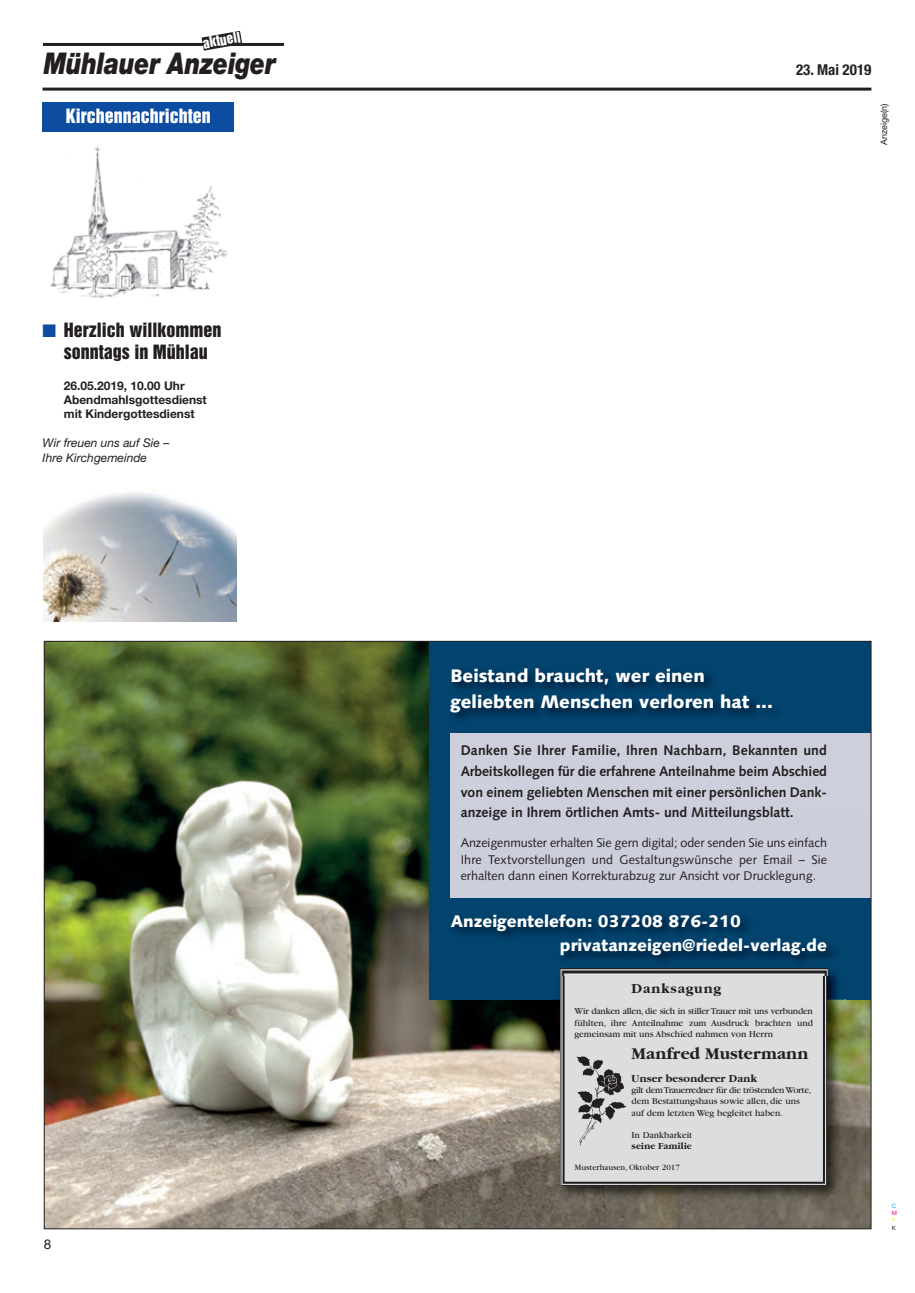
<style>
.page{position:relative;width:915px;height:1293px;background:#fff}
.page>*{position:absolute;margin:0;border:0;box-sizing:border-box;transform-origin:0 0}
.t1{font:italic 900 30px "Helvetica Neue";letter-spacing:-.01em;color:#231f20;scale:.8 1}
.t2{font:900 18.15px/26px "Syntax";color:#fff}
.t3{font:18px/22.4px "Helvetica Inserat";color:#231f20;text-align:center}
.t4{font:18px "Helvetica Inserat";color:#fff}
.t5{font:700 17.1px "Garamond";color:#231f20}
.t6{font:900 16.8px/24.3px "Syntax";color:#fff}
.t7{font:700 condensed 15px "Helvetica Neue";color:#231f20}
.t8{font:700 14.1px "Garamond";letter-spacing:.055em;color:#231f20}
.t9{font:700 13.95px/21px "Syntax";color:#231f20;text-align:justify}
.t10{font:13.5px "Helvetica Inserat";color:#fff}
.t11{font:13.5px "Helvetica Neue";color:#231f20}
.t12{font:12.6px/16.8px "Syntax";color:#231f20;text-align:justify}
.t13{font:700 12px/14.4px "Helvetica Neue";color:#231f20}
.t14{font:italic 12px/14.4px "Helvetica Neue";color:#231f20}
.t15{font:700 11.1px "Garamond";color:#231f20}
.t16{font:9.6px/11.2px "Garamond";color:#231f20;text-align:justify}
.t17{font:700 9.6px "Garamond";color:#231f20}
.t18{font:9px "Helvetica Neue";color:#231f20}
.t19{font:8.55px "Garamond";color:#231f20}
.t20{font:6px "Helvetica Neue";color:#00aeef}
.t21{font:6px "Helvetica Neue";color:#ed028c}
.t22{font:6px "Helvetica Neue";color:#fff101}
.t23{font:6px "Helvetica Neue";color:#231f20}
.s1{color:#0d4da1}
</style>
<div class="page">
<hr style="left:43px;top:88px;width:828px;height:3px;background:#231f20">
<hr style="left:43px;top:43px;width:241px;height:3px;background:#231f20">
<svg style="left:201px;top:31px;width:41px;height:20px"></svg>
<img style="left:50px;top:145px;width:177px;height:153px">
<div style="left:43px;top:102px;width:191px;height:30px;background:#0d4da1"></div>
<img style="left:46px;top:643px;width:823px;height:584px">
<div style="left:429px;top:642px;width:441px;height:357px;background:#02446f"></div>
<img style="left:554px;top:975px;width:290px;height:232px">
<div style="left:564px;top:973px;width:258px;height:208px;background:#dcdddf"></div>
<div style="left:560px;top:969px;width:266px;height:216px;border:1px solid #231f20"></div>
<div style="left:562px;top:971px;width:262px;height:212px;border:2px solid #231f20"></div>
<img style="left:576px;top:1056px;width:50px;height:89px">
<div style="left:450px;top:733px;width:420px;height:164px;background:#cccedc"></div>
<img style="left:453px;top:916px;width:383px;height:59px">
<img style="left:560px;top:968px;width:267px;height:7px">
<img style="left:44px;top:492px;width:192px;height:129px">
<h3 class="t10" style="left:202px;top:38px;width:40px;rotate:-10deg">aktuell</h3>
<h1 class="t1" style="left:44px;top:52px;width:291px">Mühlauer Anzeiger</h1>
<h3 class="t7" style="left:795px;top:65px;width:77px">23. Mai 2019</h3>
<h3 class="t4" style="left:66px;top:109px;width:147px">Kirchennachrichten</h3>
<p class="t18" style="left:880px;top:145px;width:43px;rotate:-90deg">Anzeige(n)</p>
<h3 class="t3" style="left:43px;top:320px;width:180px"><span class="s1">■</span> Herzlich willkommen sonntags in Mühlau</h3>
<p class="t13" style="left:64px;top:379px;width:144px">26.05.2019, 10.00 Uhr<br>Abendmahlsgottesdienst mit Kindergottesdienst</p>
<p class="t14" style="left:43px;top:437px;width:128px">Wir freuen uns auf Sie –<br>Ihre Kirchgemeinde</p>
<h3 class="t11" style="left:44px;top:1239px;width:9px">8</h3>
<h2 class="t2" style="left:450px;top:664px;width:324px">Beistand braucht, wer einen geliebten Menschen verloren hat ...</h2>
<h3 class="t9" style="left:460px;top:740px;width:368px">Danken Sie Ihrer Familie, Ihren Nachbarn, Bekannten und Arbeitskollegen für die erfahrene Anteilnahme beim Abschied von einem geliebten Menschen mit einer persönlichen Dank&shy;anzeige in Ihrem örtlichen Amts- und Mitteilungsblatt.</h3>
<h3 class="t12" style="left:460px;top:835px;width:367px">Anzeigenmuster erhalten Sie gern digital; oder senden Sie uns einfach Ihre Textvorstellungen und Gestaltungswünsche per Email – Sie erhalten dann einen Korrekturabzug zur Ansicht vor Drucklegung.</h3>
<h3 class="t6" style="left:559px;top:910px;width:268px;text-indent:-109px">Anzeigentelefon: 037208 876-210 privatanzeigen@riedel-verlag.de</h3>
<h3 class="t8" style="left:631px;top:983px;width:91px">Danksagung</h3>
<p class="t16" style="left:574px;top:1006px;width:240px">Wir danken allen, die sich in stiller Trauer mit uns verbunden fühlten, ihre Anteilnahme zum Ausdruck brachten und gemeinsam mit uns Abschied nahmen von Herrn</p>
<h3 class="t5" style="left:631px;top:1047px;width:178px">Manfred Mustermann</h3>
<p class="t15" style="left:631px;top:1074px;width:127px">Unser besonderer Dank</p>
<p class="t16" style="left:631px;top:1085px;width:181px;text-align:left">gilt dem Trauerredner für die tröstenden Worte, dem Bestattungshaus sowie allen, die uns auf dem letzten Weg begleitet haben.</p>
<p class="t16" style="left:631px;top:1130px;width:62px">In Dankbarkeit</p>
<p class="t17" style="left:631px;top:1142px;width:62px">seine Familie</p>
<p class="t19" style="left:574px;top:1164px;width:107px">Musterhausen, Oktober 2017</p>
<p class="t20" style="left:891px;top:1203px;width:6px">C</p>
<p class="t21" style="left:891px;top:1211px;width:7px">M</p>
<p class="t22" style="left:891px;top:1218px;width:5px">Y</p>
<p class="t23" style="left:891px;top:1225px;width:6px">K</p>
</div>
